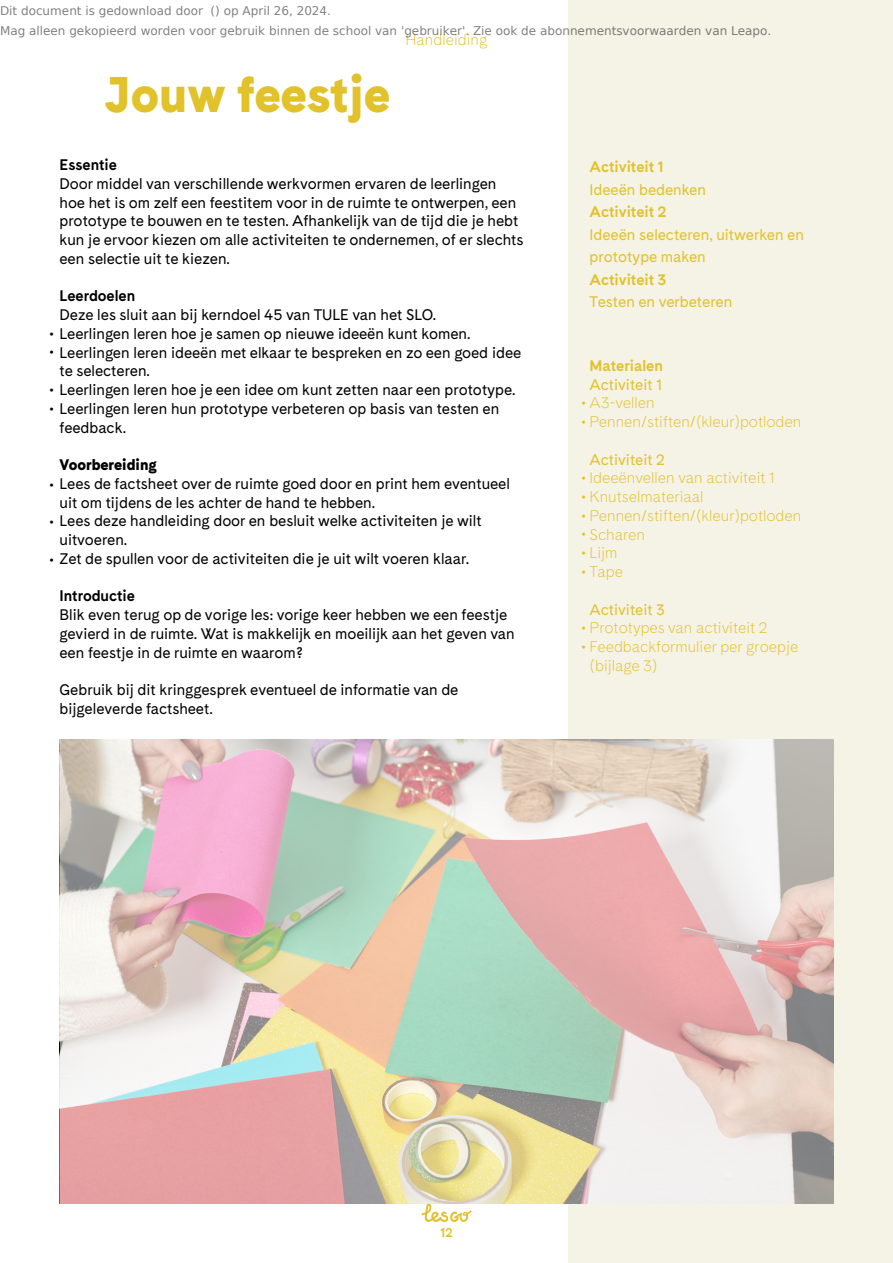
<style>
.page{position:relative;width:893px;height:1263px;background:#fff}
.page>*{position:absolute;margin:0;border:0;box-sizing:border-box;transform-origin:0 0}
.t1{font:900 46.5px "Cadiz";color:#e1c22b}
.t2{font:14.25px/18.8px "Cadiz";color:#000}
.t3{font:300 14.25px/18.8px "Cadiz";color:#e1c22b}
.t4{font:14.25px/22.5px "Cadiz";color:#e1c22b}
.t5{font:700 14.25px "Cadiz";color:#e1c22b}
.t6{font:700 14.25px "Cadiz";color:#000}
.t7{font:900 14.25px "Cadiz";color:#000}
.t8{font:12px/20.4px "DejaVu Sans";color:rgb(0 0 0/.5)}
.t9{font:700 12px "Cadiz";color:#e1c22b}
.s1{font-weight:400}
</style>
<div class="page">
<div style="left:568px;top:0;width:325px;height:1263px;background:#f5f2e6"></div>
<svg style="left:421px;top:1203px;width:51px;height:19px"></svg>
<svg style="left:60px;top:739px;width:773px;height:464px"></svg>
<p class="t8" style="left:0;top:0;width:773px">Dit document is gedownload door () op April 26, 2024.<br>Mag alleen gekopieerd worden voor gebruik binnen de school van 'gebruiker'. Zie ook de abonnementsvoorwaarden van Leapo.</p>
<p class="t3" style="left:406px;top:31px;width:83px">Handleiding</p>
<h1 class="t1" style="left:105px;top:60px;width:287px">Jouw feestje</h1>
<p class="t6" style="left:60px;top:154px;width:59px">Essentie</p>
<p class="t2" style="left:60px;top:174px;width:465px">Door middel van verschillende werkvormen ervaren de leerlingen hoe het is om zelf een feestitem voor in de ruimte te ontwerpen, een prototype te bouwen en te testen. Afhankelijk van de tijd die je hebt kun je ervoor kiezen om alle activiteiten te ondernemen, of er slechts een selectie uit te kiezen.</p>
<p class="t6" style="left:60px;top:286px;width:77px">Leerdoelen</p>
<p class="t2" style="left:60px;top:306px;width:378px">Deze les sluit aan bij kerndoel 45 van TULE van het SLO.</p>
<p class="t2" style="left:49px;top:324px;width:423px">• Leerlingen leren hoe je samen op nieuwe ideeën kunt komen.</p>
<p class="t2" style="left:60px;top:343px;width:463px;text-indent:-10px">• Leerlingen leren ideeën met elkaar te bespreken en zo een goed idee te selecteren.</p>
<p class="t2" style="left:49px;top:381px;width:468px">• Leerlingen leren hoe je een idee om kunt zetten naar een prototype.</p>
<p class="t2" style="left:60px;top:399px;width:441px;text-indent:-10px">• Leerlingen leren hun prototype verbeteren op basis van testen en feedback.</p>
<p class="t7" style="left:60px;top:454px;width:99px">Voorbereiding</p>
<p class="t2" style="left:60px;top:474px;width:452px">Lees de factsheet over de ruimte goed door en print hem eventueel uit om tijdens de les achter de hand te hebben.<br>Lees deze handleiding door en besluit welke activiteiten je wilt uitvoeren.<br>Zet de spullen voor de activiteiten die je uit wilt voeren klaar.</p>
<p class="t6" style="left:60px;top:586px;width:77px">Introductie</p>
<p class="t2" style="left:60px;top:606px;width:457px">Blik even terug op de vorige les: vorige keer hebben we een feestje gevierd in de ruimte. Wat is makkelijk en moeilijk aan het geven van een feestje in de ruimte en waarom?</p>
<p class="t2" style="left:60px;top:681px;width:400px">Gebruik bij dit kringgesprek eventueel de informatie van de bijgeleverde factsheet.</p>
<p class="t2" style="left:49px;top:476px;width:6px">•</p>
<p class="t2" style="left:49px;top:514px;width:6px">•</p>
<p class="t2" style="left:49px;top:551px;width:6px">•</p>
<p class="t5" style="left:590px;top:156px;width:76px">Activiteit 1</p>
<p class="t4" style="left:590px;top:178px;width:118px">Ideeën bedenken</p>
<p class="t5" style="left:590px;top:201px;width:78px">Activiteit 2</p>
<p class="t4" style="left:590px;top:223px;width:216px">Ideeën selecteren, uitwerken en prototype maken</p>
<p class="t5" style="left:590px;top:269px;width:78px">Activiteit 3</p>
<p class="t4" style="left:590px;top:291px;width:144px">Testen en verbeteren</p>
<p class="t5" style="left:590px;top:355px;width:75px">Materialen</p>
<p class="t4" style="left:590px;top:373px;width:74px">Activiteit 1</p>
<p class="t3" style="left:581px;top:394px;width:75px"><span class="s1">•</span> A3-vellen</p>
<p class="t3" style="left:581px;top:412px;width:221px"><span class="s1">•</span> Pennen/stiften/(kleur)potloden</p>
<p class="t4" style="left:590px;top:448px;width:77px">Activiteit 2</p>
<p class="t3" style="left:581px;top:469px;width:195px"><span class="s1">•</span> Ideeënvellen van activiteit 1</p>
<p class="t3" style="left:581px;top:487px;width:124px"><span class="s1">•</span> Knutselmateriaal</p>
<p class="t3" style="left:581px;top:506px;width:221px"><span class="s1">•</span> Pennen/stiften/(kleur)potloden</p>
<p class="t3" style="left:581px;top:525px;width:65px"><span class="s1">•</span> Scharen</p>
<p class="t3" style="left:581px;top:544px;width:37px"><span class="s1">•</span> Lijm</p>
<p class="t3" style="left:581px;top:562px;width:43px"><span class="s1">•</span> Tape</p>
<p class="t4" style="left:590px;top:598px;width:77px">Activiteit 3</p>
<p class="t3" style="left:581px;top:619px;width:188px"><span class="s1">•</span> Prototypes van activiteit 2</p>
<p class="t3" style="left:590px;top:637px;width:210px;text-indent:-8px"><span class="s1">•</span> Feedbackformulier per groepje (bijlage 3)</p>
<p class="t9" style="left:440px;top:1224px;width:14px">12</p>
</div>
